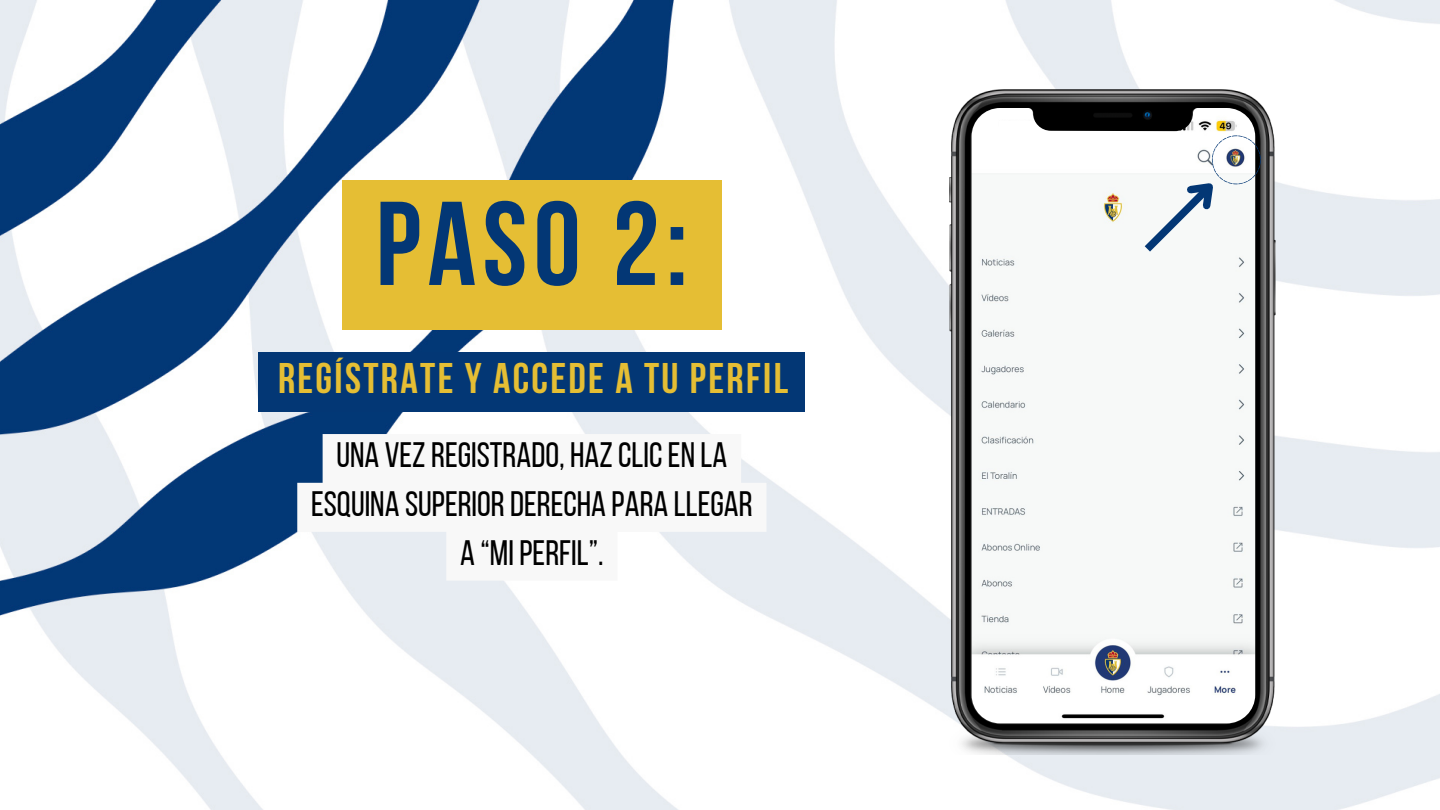
<style>
.page{position:relative;width:1440px;height:810px;background:#fff}
.page>*{position:absolute;margin:0;border:0;box-sizing:border-box;transform-origin:0 0}
.t1{font:700 118.9px "Bebas Neue";color:#033775}
.t2{font:700 42.7px "Bebas Neue";letter-spacing:.055em;color:#e5be34}
.t3{font:35.3px/48.8px "Bebas Neue";color:#000;text-align:center}
</style>
<div class="page">
<img style="left:0;top:0;width:1440px;height:810px">
<img style="left:949px;top:89px;width:328px;height:665px">
<img style="left:972px;top:108px;width:283px;height:615px">
<div style="left:999px;top:121px;width:36px;height:19px;background:#fff"></div>
<div style="left:342px;top:180px;width:380px;height:150px;background:#e5be34"></div>
<svg style="left:297px;top:434px;width:470px;height:147px"></svg>
<div style="left:259px;top:352px;width:546px;height:60px;background:#033775"></div>
<svg style="left:1137px;top:135px;width:124px;height:125px"></svg>
<h2 class="t1" style="left:376px;top:196px;width:314px">PASO 2:</h2>
<p class="t2" style="left:278px;top:360px;width:512px">REGÍSTRATE Y ACCEDE A TU PERFIL</p>
<p class="t3" style="left:311px;top:434px;width:443px">UNA VEZREGISTRADO, HAZCLICEN LA<br>ESQUINA SUPERIORDERECHA PARA LLEGAR<br>A “MI PERFIL”.</p>
</div>
